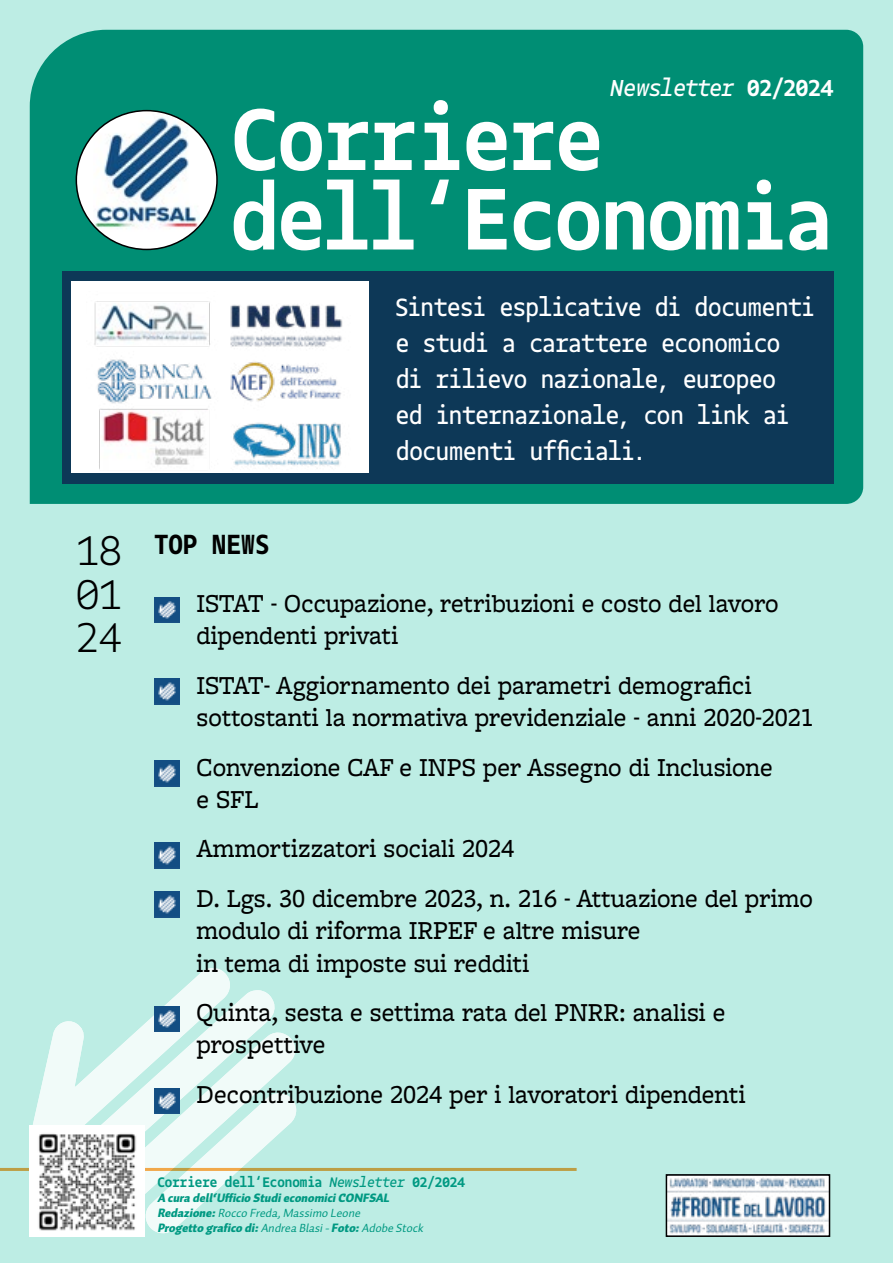
<style>
.page{position:relative;width:893px;height:1263px;background:#bdede4}
.page>*{position:absolute;margin:0;border:0;box-sizing:border-box;transform-origin:0 0}
.Headline_-_Mono__Bold__63_Pt__left_align{font:700 94.5px "Gemeli Mono";letter-spacing:-.01em;color:#fff}
._4_DATA{font:300 45px "Gemeli Mono";color:#000}
.H__18_pt{font:700 30px "Gemeli Mono";letter-spacing:-.005em;color:#000}
.TITOLO_SOMMARIO{font:500 27px/32.4px "Freight Macro Pro";letter-spacing:-.005em;color:#000}
.Subline_Text___Mono__Regular__12_Pt__lef{font:27px/36px "Gemeli Mono";letter-spacing:-.015em;color:#fff}
.Logo___Mono__Regular__14_Pt__centered{font:italic 25.05px "Gemeli Mono";letter-spacing:-.005em;color:#fff}
.Body_Text___Sans__Black__11_Pt__left_ali{font:700 15px "Gemeli Mono";color:#009982}
.Body_Text___Sans__Black__11_Pt__left_ali-2{font:italic 12px/15px "Auto Pro";color:#009982}
.Body_Text___Sans__Black__11_Pt__left_ali-3{font:italic 900 12px "Auto Pro";color:#009982}
.s1{font-weight:700;font-style:normal}
.s2{font-weight:400;font-style:italic}
.s3{font-weight:900}
</style>
<div class="page">
<div style="left:30px;top:30px;width:833px;height:474px;background:#008e74"></div>
<div style="left:62px;top:271px;width:771px;height:213px;background:#0d3857"></div>
<div style="left:76px;top:111px;width:141px;height:138px;background:#fff;border-radius:50%"></div>
<img style="left:93px;top:111px;width:107px;height:123px">
<svg style="left:30px;top:968px;width:266px;height:266px"></svg>
<img style="left:669px;top:1177px;width:158px;height:57px">
<div style="left:666px;top:1174px;width:164px;height:63px;border:2px solid #000"></div>
<hr style="left:0;top:1168px;width:577px;height:3px;background:#ffab4d">
<div style="left:71px;top:282px;width:298px;height:191px;background:#fff"></div>
<img style="left:94px;top:301px;width:249px;height:169px">
<img style="left:30px;top:1126px;width:115px;height:111px">
<img style="left:154px;top:597px;width:26px;height:26px">
<img style="left:154px;top:679px;width:26px;height:25px">
<img style="left:154px;top:761px;width:26px;height:25px">
<img style="left:154px;top:842px;width:26px;height:26px">
<img style="left:154px;top:892px;width:26px;height:25px">
<img style="left:154px;top:1006px;width:26px;height:26px">
<img style="left:154px;top:1088px;width:26px;height:25px">
<p class="_4_DATA" style="left:77px;top:519px;width:47px">18</p>
<p class="_4_DATA" style="left:77px;top:563px;width:47px">01</p>
<p class="_4_DATA" style="left:77px;top:606px;width:47px">24</p>
<p class="Logo___Mono__Regular__14_Pt__centered" style="left:611px;top:71px;width:224px">Newsletter <span class="s1">02/2024</span></p>
<p class="Headline_-_Mono__Bold__63_Pt__left_align" style="left:231px;top:73px;width:373px">Corriere</p>
<p class="Headline_-_Mono__Bold__63_Pt__left_align" style="left:231px;top:153px;width:603px">dell‘Economia</p>
<p class="Subline_Text___Mono__Regular__12_Pt__lef" style="left:395px;top:287px;width:421px">Sintesi esplicative di documenti e studi a carattere economico<br>di rilievo nazionale, europeo<br>ed internazionale, con link ai documenti ufficiali.</p>
<p class="H__18_pt" style="left:154px;top:523px;width:117px">TOP NEWS</p>
<p class="TITOLO_SOMMARIO" style="left:197px;top:586px;width:583px">ISTAT - Occupazione, retribuzioni e costo del lavoro dipendenti privati</p>
<p class="TITOLO_SOMMARIO" style="left:197px;top:668px;width:619px">ISTAT- Aggiornamento dei parametri demografici sottostanti la normativa previdenziale - anni 2020-2021</p>
<p class="TITOLO_SOMMARIO" style="left:197px;top:750px;width:578px">Convenzione CAF e INPS per Assegno di Inclusione e SFL</p>
<p class="TITOLO_SOMMARIO" style="left:197px;top:831px;width:319px">Ammortizzatori sociali 2024</p>
<p class="TITOLO_SOMMARIO" style="left:197px;top:881px;width:618px">D. Lgs. 30 dicembre 2023, n. 216 - Attuazione del primo modulo di riforma IRPEF e altre misure<br>in tema di imposte sui redditi</p>
<p class="TITOLO_SOMMARIO" style="left:197px;top:995px;width:530px">Quinta, sesta e settima rata del PNRR: analisi e prospettive</p>
<p class="TITOLO_SOMMARIO" style="left:197px;top:1077px;width:551px">Decontribuzione 2024 per i lavoratori dipendenti</p>
<p class="Body_Text___Sans__Black__11_Pt__left_ali" style="left:157px;top:1172px;width:309px">Corriere dell‘Economia <span class="s2">Newsletter</span> 02/2024</p>
<p class="Body_Text___Sans__Black__11_Pt__left_ali-3" style="left:157px;top:1189px;width:237px">A cura dell‘Ufficio StudieconomiciCONFSAL</p>
<p class="Body_Text___Sans__Black__11_Pt__left_ali-2" style="left:157px;top:1205px;width:270px"><span class="s3">Redazione:</span>Rocco Freda,Massimo Leone<br><span class="s3">Progetto grafico di:</span>Andrea Blasi-<span class="s3">Foto:</span>Adobe Stock</p>
</div>
